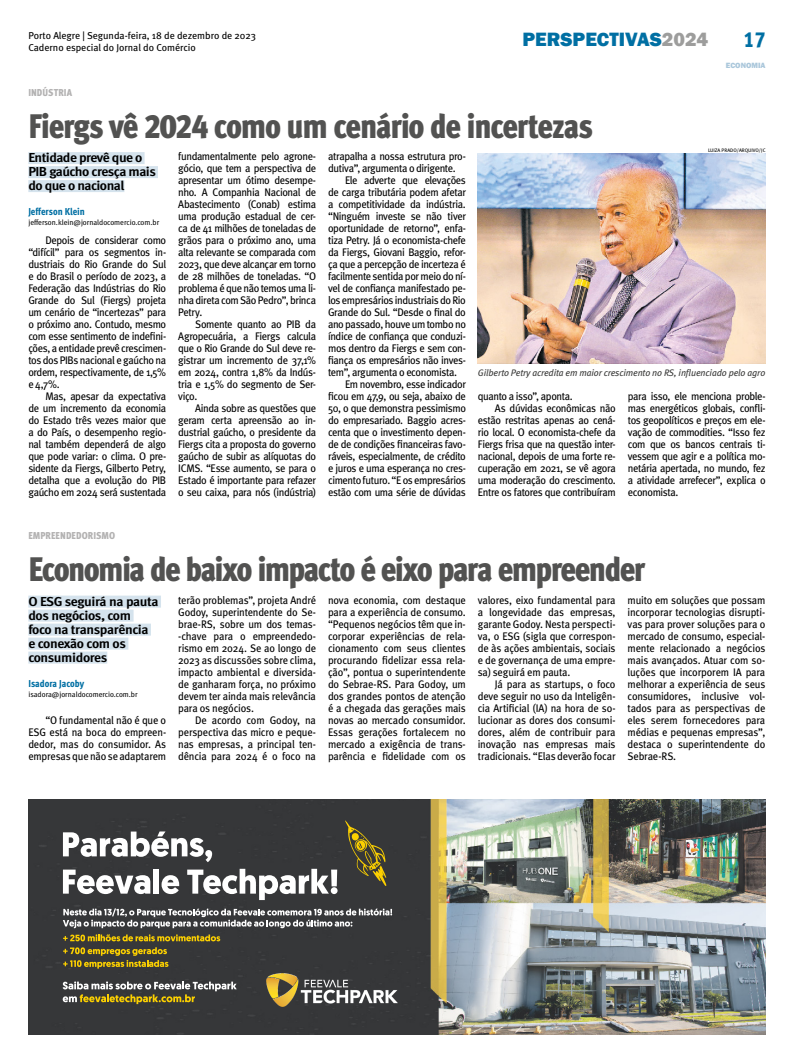
<style>
.page{position:relative;width:794px;height:1063px;background:#fff}
.page>*{position:absolute;margin:0;border:0;box-sizing:border-box;transform-origin:0 0}
.Abre{font:34px "Meta Cond Black LF";letter-spacing:-.045em;color:#525251}
.t1{font:22px "Meta Cond Extra Bold LF";color:#006fa3}
.t2{font:800 19.8px "Franklin Gothic";color:#006fa3}
.Linha_de_Apoio{font:700 13px/14px "Meta Cond";letter-spacing:-.03em;color:#000;scale:1.2 1}
.TEXTO{font:11px/12px "Meta";letter-spacing:-.03em;color:#000;text-align:justify;scale:.95 1}
.t3{font:10px "Meta";color:#000}
.Assinatura{font:800 10px "Meta Cond";color:#006fa3}
.CARTOLA{font:900 10px "Meta Cond";letter-spacing:.005em;color:#b3b2b2}
.Legenda{font:italic 9.5px "Meta";letter-spacing:-.01em;color:#3c3c3b}
.t4{font:800 7.8px "Franklin Gothic";color:#aac7db}
.E-mail{font:7.7px "Meta Cond Book LF";color:#000;scale:1.11 1}
.Crédito{font:5px "Meta Book Caps";color:#000}
.s1{color:#9d9d9c}
</style>
<div class="page">
<div style="left:28px;top:152px;width:117px;height:12px;background:#d5e3ed"></div>
<div style="left:28px;top:166px;width:130px;height:12px;background:#d5e3ed"></div>
<div style="left:28px;top:180px;width:96px;height:12px;background:#d5e3ed"></div>
<img style="left:478px;top:153px;width:287px;height:211px">
<div style="left:28px;top:596px;width:133px;height:12px;background:#d5e3ed"></div>
<div style="left:28px;top:610px;width:106px;height:12px;background:#d5e3ed"></div>
<div style="left:28px;top:624px;width:123px;height:12px;background:#d5e3ed"></div>
<div style="left:28px;top:638px;width:100px;height:12px;background:#d5e3ed"></div>
<div style="left:28px;top:652px;width:79px;height:12px;background:#d5e3ed"></div>
<img style="left:28px;top:799px;width:737px;height:236px">
<svg style="left:63px;top:831px;width:149px;height:31px"></svg>
<svg style="left:63px;top:870px;width:87px;height:24px"></svg>
<div style="left:153px;top:869px;width:6px;height:25px;background:#fff"></div>
<svg style="left:161px;top:875px;width:18px;height:19px"></svg>
<svg style="left:187px;top:869px;width:150px;height:31px"></svg>
<svg style="left:63px;top:908px;width:329px;height:20px;background:#717173"></svg>
<svg style="left:63px;top:934px;width:157px;height:7px"></svg>
<svg style="left:63px;top:947px;width:105px;height:22px;background:#6f6328"></svg>
<svg style="left:63px;top:981px;width:174px;height:23px;background:#6d6954"></svg>
<img style="left:267px;top:974px;width:130px;height:33px">
<svg style="left:345px;top:820px;width:41px;height:66px;background:#5a532e"></svg>
<p class="t3" style="left:28px;top:29px;width:229px">Porto Alegre | Segunda-feira, 18 de dezembro de 2023</p>
<p class="t3" style="left:28px;top:41px;width:169px">Caderno especial do Jornal do Comércio</p>
<h3 class="t2" style="left:522px;top:27px;width:187px">PERSPECTIVAS<span class="s1">2024</span></h3>
<p class="t1" style="left:743px;top:26px;width:23px">17</p>
<p class="t4" style="left:726px;top:61px;width:41px">ECONOMIA</p>
<p class="CARTOLA" style="left:28px;top:86px;width:45px">INDÚSTRIA</p>
<p class="Abre" style="left:28px;top:106px;width:566px">Fiergs vê 2024 como um cenário de incertezas</p>
<p class="Linha_de_Apoio" style="left:28px;top:150px;width:108px">Entidade prevê que o<br>PIB gaúcho cresça mais do que o nacional</p>
<p class="Assinatura" style="left:28px;top:205px;width:58px">Jefferson Klein</p>
<p class="E-mail" style="left:28px;top:217px;width:119px">jefferson.klein@jornaldocomercio.com.br</p>
<p class="TEXTO" style="left:28px;top:234px;width:147px;text-indent:17px">Depois de considerar como “difícil” para os segmentos in&shy;dustriais do Rio Grande do Sul e do Brasil o período de 2023, a Federação das Indústrias do Rio Grande do Sul (Fiergs) projeta um cenário de “incertezas” para o próximo ano. Contudo, mesmo com esse sentimento de indefini&shy;ções, a entidade prevê crescimen&shy;tos dos PIBs nacional e gaúcho na ordem, respectivamente, de 1,5% e 4,7%.</p>
<p class="TEXTO" style="left:28px;top:390px;width:147px;text-indent:17px">Mas, apesar da expectativa de um incremento da economia do Estado três vezes maior que a do País, o desempenho regio&shy;nal também dependerá de algo que pode variar: o clima. O pre&shy;sidente da Fiergs, Gilberto Petry, detalha que a evolução do PIB gaúcho em 2024 será sustentada</p>
<p class="Crédito" style="left:708px;top:147px;width:59px">LUIZA PRADO/ARQUIVO/JC</p>
<p class="TEXTO" style="left:178px;top:150px;width:147px">fundamentalmente pelo agrone&shy;gócio, que tem a perspectiva de apresentar um ótimo desempe&shy;nho. A Companhia Nacional de Abastecimento (Conab) estima uma produção estadual de cer&shy;ca de 41 milhões de toneladas de grãos para o próximo ano, uma alta relevante se comparada com 2023, que deve alcançar em torno de 28 milhões de toneladas. “O problema é que não temos uma li&shy;nha direta com São Pedro”, brinca Petry.</p>
<p class="TEXTO" style="left:178px;top:318px;width:147px;text-indent:17px">Somente quanto ao PIB da Agropecuária, a Fiergs calcula que o Rio Grande do Sul deve re&shy;gistrar um incremento de 37,1% em 2024, contra 1,8% da Indús&shy;tria e 1,5% do segmento de Ser&shy;viço.</p>
<p class="TEXTO" style="left:178px;top:402px;width:147px;text-indent:17px">Ainda sobre as questões que geram certa apreensão ao in&shy;dustrial gaúcho, o presidente da Fiergs cita a proposta do governo gaúcho de subir as alíquotas do ICMS. “Esse aumento, se para o Estado é importante para refazer o seu caixa, para nós (indústria)</p>
<p class="TEXTO" style="left:328px;top:150px;width:147px">atrapalha a nossa estrutura pro&shy;dutiva”, argumenta o dirigente.</p>
<p class="TEXTO" style="left:328px;top:174px;width:147px;text-indent:17px">Ele adverte que elevações de carga tributária podem afetar a competitividade da indústria. “Ninguém investe se não tiver oportunidade de retorno”, enfa&shy;tiza Petry. Já o economista-chefe da Fiergs, Giovani Baggio, refor&shy;ça que a percepção de incerteza é facilmente sentida por meio do ní&shy;vel de confiança manifestado pe&shy;los empresários industriais do Rio Grande do Sul. “Desde o final do ano passado, houve um tombo no índice de confiança que conduzi&shy;mos dentro da Fiergs e sem con&shy;fiança os empresários não inves&shy;tem”, argumenta o economista.</p>
<p class="TEXTO" style="left:328px;top:378px;width:147px;text-indent:17px">Em novembro, esse indicador ficou em 47,9, ou seja, abaixo de 50, o que demonstra pessimismo do empresariado. Baggio acres&shy;centa que o investimento depen&shy;de de condições financeiras favo&shy;ráveis, especialmente, de crédito e juros e uma esperança no cres&shy;cimento futuro. “E os empresários estão com uma série de dúvidas</p>
<p class="Legenda" style="left:478px;top:367px;width:289px">Gilberto Petry acredita em maior crescimento no RS, influenciado pelo agro</p>
<p class="TEXTO" style="left:478px;top:390px;width:101px">quanto a isso”, aponta.</p>
<p class="TEXTO" style="left:478px;top:402px;width:147px;text-indent:17px">As dúvidas econômicas não estão restritas apenas ao cená&shy;rio local. O economista-chefe da Fiergs frisa que na questão inter&shy;nacional, depois de uma forte re&shy;cuperação em 2021, se vê agora uma moderação do crescimento.<br>Entre os fatores que contribuíram</p>
<p class="TEXTO" style="left:628px;top:390px;width:147px">para isso, ele menciona proble&shy;mas energéticos globais, confli&shy;tos geopolíticos e preços em ele&shy;vação de commodities. “Isso fez com que os bancos centrais ti&shy;vessem que agir e a política mo&shy;netária apertada, no mundo, fez a atividade arrefecer”, explica o economista.</p>
<p class="CARTOLA" style="left:28px;top:530px;width:88px">EMPREENDEDORISMO</p>
<p class="Abre" style="left:28px;top:549px;width:618px">Economia de baixo impacto é eixo para empreender</p>
<p class="Linha_de_Apoio" style="left:28px;top:594px;width:110px">O ESG seguirá na pauta dos negócios, com<br>foco na transparência e conexão com os consumidores</p>
<p class="Assinatura" style="left:28px;top:678px;width:57px">Isadora Jacoby</p>
<p class="E-mail" style="left:28px;top:690px;width:100px">isadora@jornaldocomercio.com.br</p>
<p class="TEXTO" style="left:28px;top:714px;width:147px;text-indent:17px">“O fundamental não é que o ESG está na boca do empreen&shy;dedor, mas do consumidor. As empresas que não se adaptarem</p>
<p class="TEXTO" style="left:178px;top:594px;width:146px">terão problemas”, projeta André Godoy, superintendente do Se&shy;brae-RS, sobre um dos temas--chave para o empreendedo&shy;rismo em 2024. Se ao longo de 2023 as discussões sobre clima, impacto ambiental e diversida&shy;de ganharam força, no próximo devem ter ainda mais relevância para os negócios.</p>
<p class="TEXTO" style="left:178px;top:714px;width:146px;text-indent:17px">De acordo com Godoy, na perspectiva das micro e peque&shy;nas empresas, a principal ten&shy;dência para 2024 é o foco na</p>
<p class="TEXTO" style="left:328px;top:594px;width:147px">nova economia, com destaque para a experiência de consumo. “Pequenos negócios têm que in&shy;corporar experiências de rela&shy;cionamento com seus clientes procurando fidelizar essa rela&shy;ção”, pontua o superintendente do Sebrae-RS. Para Godoy, um dos grandes pontos de atenção é a chegada das gerações mais novas ao mercado consumidor.<br>Essas gerações fortalecem no mercado a exigência de trans&shy;parência e fidelidade com os</p>
<p class="TEXTO" style="left:478px;top:594px;width:146px">valores, eixo fundamental para a longevidade das empresas, garante Godoy. Nesta perspecti&shy;va, o ESG (sigla que correspon&shy;de às ações ambientais, sociais e de governança de uma empre&shy;sa) seguirá em pauta.</p>
<p class="TEXTO" style="left:627px;top:594px;width:146px">muito em soluções que possam incorporar tecnologias disrupti&shy;vas para prover soluções para o mercado de consumo, especial&shy;mente relacionado a negócios mais avançados. Atuar com so&shy;luções que incorporem IA para melhorar a experiência de seus consumidores, inclusive vol&shy;tados para as perspectivas de eles serem fornecedores para médias e pequenas empresas”, destaca o superintendente do Sebrae-RS.</p>
<p class="TEXTO" style="left:478px;top:678px;width:146px;text-indent:17px">Já para as startups, o foco deve seguir no uso da Inteligên&shy;cia Artificial (IA) na hora de so&shy;lucionar as dores dos consumi&shy;dores, além de contribuir para inovação nas empresas mais tradicionais. “Elas deverão focar</p>
</div>
